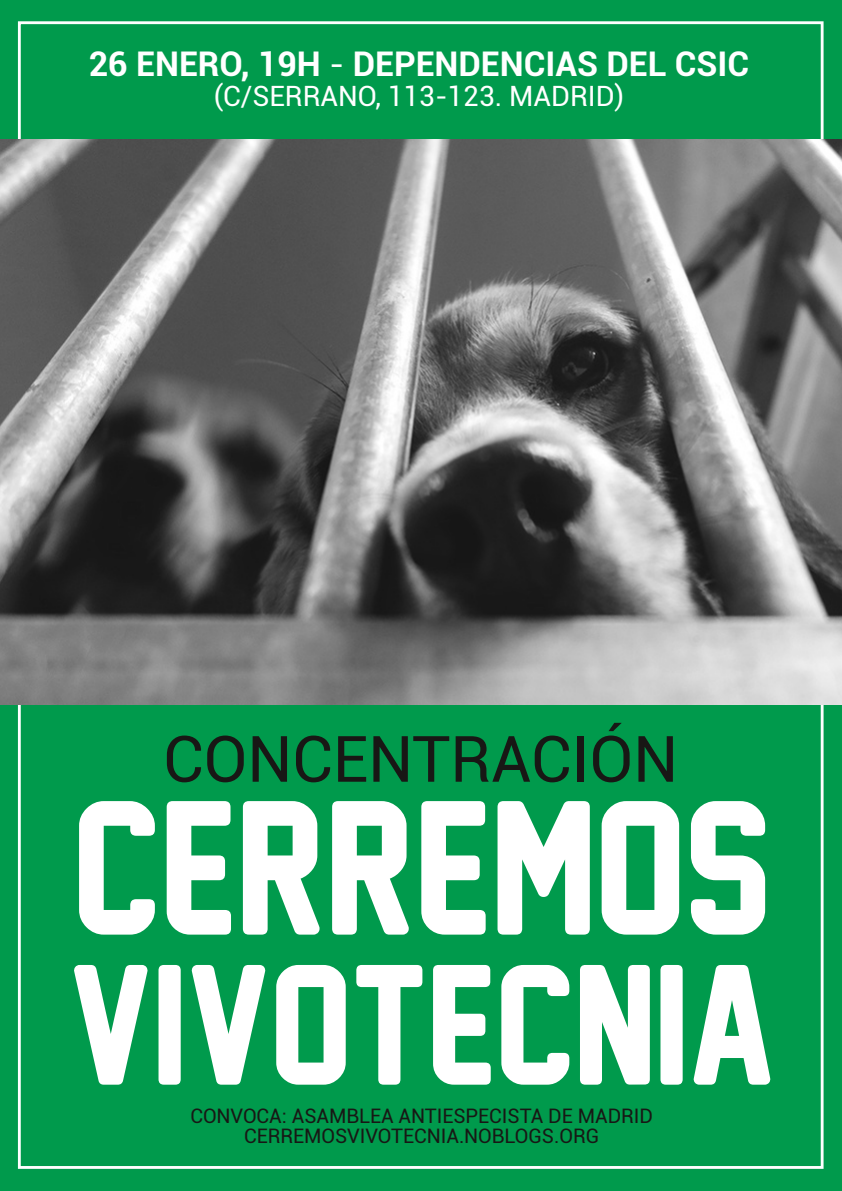
<style>
.page{position:relative;width:842px;height:1191px;background:#009a4c}
.page>*{position:absolute;margin:0;border:0;box-sizing:border-box;transform-origin:0 0}
.t1{font:174px "New Athletic M54";color:#fff}
.t2{font:156px "New Athletic M54";color:#fff}
.t3{font:64px "Roboto";color:#181715}
.t4{font:700 34px "Roboto";color:#fff}
.t5{font:28px "Roboto";color:#fff}
.t6{font:20px/19.3px "Roboto";color:#181715;text-align:center}
.s1{font-weight:400}
</style>
<div class="page">
<img style="left:0;top:139px;width:842px;height:566px">
<h3 class="t4" style="left:89px;top:44px;width:662px">26 ENERO, 19H <span class="s1">-</span> DEPENDENCIAS DEL CSIC</h3>
<h3 class="t5" style="left:214px;top:80px;width:412px">(C/SERRANO, 113-123. MADRID)</h3>
<h3 class="t3" style="left:163px;top:722px;width:516px">CONCENTRACIÓN</h3>
<h1 class="t1" style="left:73px;top:764px;width:699px">CERREMOS</h1>
<h2 class="t2" style="left:68px;top:932px;width:709px">VIVOTECNIA</h2>
<p class="t6" style="left:190px;top:1107px;width:464px">CONVOCA: ASAMBLEA ANTIESPECISTA DE MADRID<br>CERREMOSVIVOTECNIA.NOBLOGS.ORG</p>
</div>
